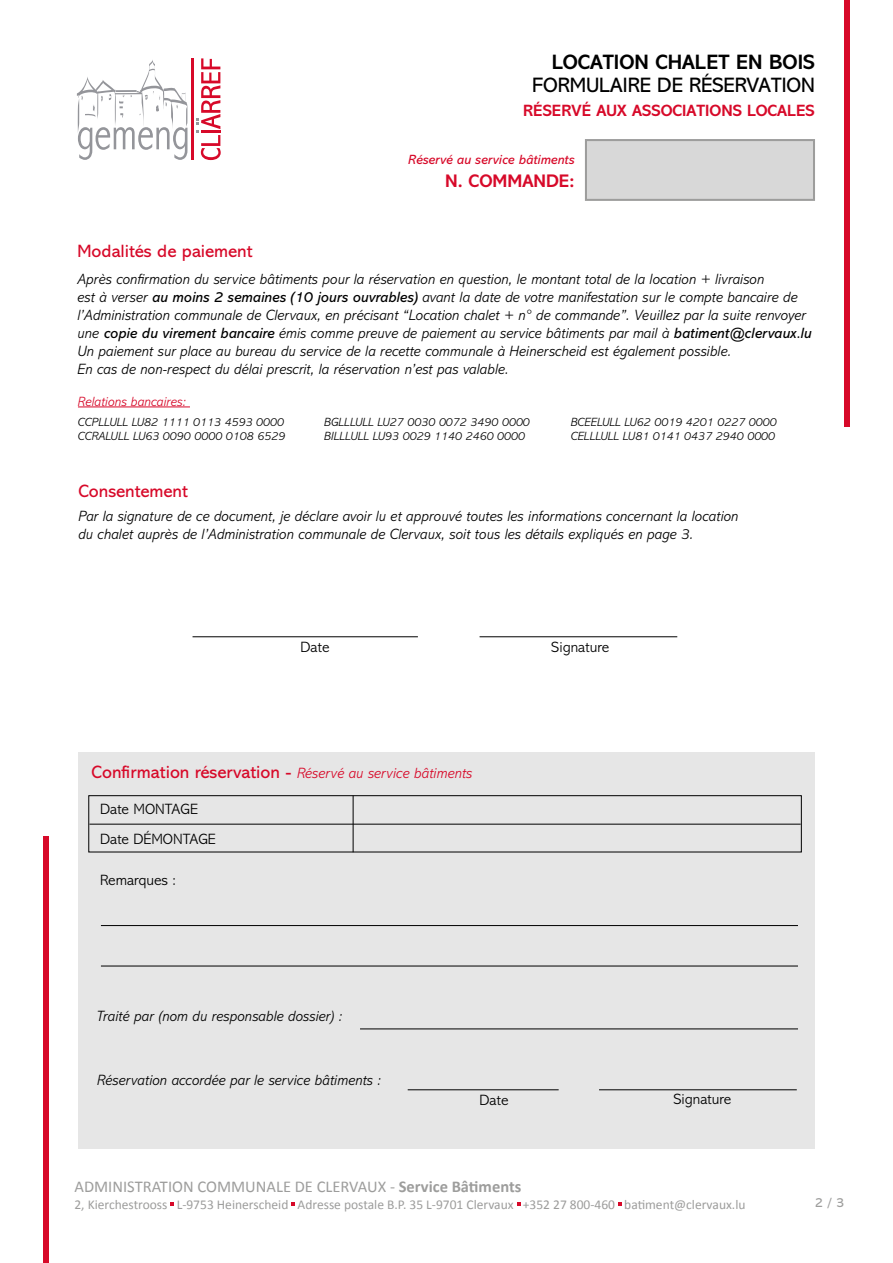
<style>
.page{position:relative;width:893px;height:1263px;background:#fff}
.page>*{position:absolute;margin:0;border:0;box-sizing:border-box;transform-origin:0 0}
.t1{font:21px "Abadi MT Pro";color:#000}
.t2{font:700 21px "Abadi MT Pro";color:#000}
.t3{font:700 18.3px "Abadi MT Pro";color:#d70929}
.t4{font:18px "Abadi MT Pro";color:#d70929}
.t5{font:16.5px "Calibri";color:#9d9d9c}
.t6{font:700 16.5px "Abadi MT Pro";color:#d70929}
.t7{font:italic 300 15px/18px "Abadi MT Pro";color:#000}
.t8{font:300 15px "Abadi MT Pro";color:#000}
.t9{font:italic 300 15px "Abadi MT Pro";color:#d70929}
.t10{font:13.5px "Calibri";color:#9d9d9c}
.t11{font:italic 13.5px "Abadi MT Pro";color:#d70929}
.t12{font:italic 300 13.5px "Abadi MT Pro";color:#d70929}
.t13{font:13.5px "Abadi MT Pro";color:#9d9d9c}
.t14{font:italic 300 12px "Abadi MT Pro";color:#000}
.s1{font-weight:400}
.s2{font-weight:400;font-style:normal;font-size:18px}
.s3{font-weight:700}
</style>
<div class="page">
<hr style="left:78px;top:407px;width:112px;height:1px;background:#d70929">
<div style="left:79px;top:753px;width:736px;height:396px;background:#e6e6e6"></div>
<hr style="left:89px;top:824px;width:712px;height:1px;background:#000">
<hr style="left:101px;top:925px;width:697px;height:1px;background:#000">
<hr style="left:101px;top:966px;width:697px;height:1px;background:#000">
<hr style="left:360px;top:1029px;width:438px;height:1px;background:#000">
<div style="left:88px;top:795px;width:714px;height:57px;border:1px solid #000"></div>
<hr style="left:353px;top:795px;width:1px;height:57px;background:#000">
<hr style="left:408px;top:1089px;width:151px;height:1px;background:#000">
<hr style="left:599px;top:1089px;width:198px;height:1px;background:#000">
<hr style="left:193px;top:636px;width:225px;height:1px;background:#000">
<hr style="left:480px;top:636px;width:197px;height:1px;background:#000">
<div style="left:43px;top:836px;width:6px;height:427px;background:#d70929"></div>
<svg style="left:170px;top:1202px;width:4px;height:4px"></svg>
<svg style="left:291px;top:1202px;width:4px;height:4px"></svg>
<svg style="left:517px;top:1202px;width:3px;height:4px"></svg>
<div style="left:844px;top:0;width:6px;height:427px;background:#d70929"></div>
<svg style="left:77px;top:60px;width:110px;height:100px"></svg>
<hr style="left:192px;top:59px;width:2px;height:101px;background:#d70929">
<svg style="left:196px;top:58px;width:25px;height:102px"></svg>
<svg style="left:618px;top:1202px;width:4px;height:4px"></svg>
<div style="left:585px;top:139px;width:230px;height:62px;background:#d8d8d8;border:2px solid #9d9d9c"></div>
<p class="t2" style="left:552px;top:49px;width:265px">LOCATION CHALET EN BOIS</p>
<p class="t1" style="left:532px;top:74px;width:284px">FORMULAIRE DE RÉSERVATION</p>
<p class="t6" style="left:523px;top:101px;width:293px">RÉSERVÉ AUX ASSOCIATIONS LOCALES</p>
<p class="t11" style="left:408px;top:152px;width:168px">Réservé au service bâtiments</p>
<p class="t4" style="left:78px;top:241px;width:176px">Modalités de paiement</p>
<p class="t3" style="left:445px;top:170px;width:131px">N. COMMANDE:</p>
<p class="t7" style="left:78px;top:270px;width:688px">Après confirmation du service bâtiments pour la réservation en question, le montant total de la location + livraison</p>
<p class="t7" style="left:78px;top:288px;width:730px">est à verser <span class="s1">au moins 2 semaines (10 jours ouvrables)</span> avant la date de votre manifestation sur le compte bancaire de l’Administration communale de Clervaux, en précisant “Location chalet + n° de commande”. Veuillez par la suite renvoyer</p>
<p class="t7" style="left:78px;top:324px;width:735px">une <span class="s1">copie du virement bancaire</span> émis comme preuve de paiement au service bâtiments par mail à <span class="s1">batiment@clervaux.lu</span></p>
<p class="t7" style="left:78px;top:342px;width:655px">Un paiement sur place au bureau du service de la recette communale à Heinerscheid est également possible.</p>
<p class="t7" style="left:78px;top:360px;width:433px">En cas de non-respect du délai prescrit, la réservation n’est pas valable.</p>
<p class="t12" style="left:78px;top:394px;width:110px">Relations bancaires:</p>
<p class="t14" style="left:78px;top:415px;width:208px">CCPLLULL LU82 1111 0113 4593 0000</p>
<p class="t14" style="left:78px;top:430px;width:209px">CCRALULL LU63 0090 0000 0108 6529</p>
<p class="t14" style="left:324px;top:415px;width:207px">BGLLLULL LU27 0030 0072 3490 0000</p>
<p class="t14" style="left:324px;top:430px;width:202px">BILLLULL LU93 0029 1140 2460 0000</p>
<p class="t14" style="left:571px;top:415px;width:208px">BCEELULL LU62 0019 4201 0227 0000</p>
<p class="t14" style="left:571px;top:430px;width:206px">CELLLULL LU81 0141 0437 2940 0000</p>
<p class="t4" style="left:78px;top:481px;width:111px">Consentement</p>
<p class="t7" style="left:78px;top:507px;width:662px">Par la signature de ce document, je déclare avoir lu et approuvé toutes les informations concernant la location</p>
<p class="t7" style="left:78px;top:525px;width:617px">du chalet auprès de l’Administration communale de Clervaux, soit tous les détails expliqués en page 3.</p>
<p class="t8" style="left:301px;top:639px;width:31px">Date</p>
<p class="t8" style="left:551px;top:639px;width:59px">Signature</p>
<p class="t9" style="left:92px;top:765px;width:382px"><span class="s2">Confirmation réservation -</span> Réservé au service bâtiments</p>
<p class="t8" style="left:100px;top:801px;width:99px">Date MONTAGE</p>
<p class="t8" style="left:100px;top:831px;width:117px">Date DÉMONTAGE</p>
<p class="t8" style="left:100px;top:872px;width:77px">Remarques :</p>
<p class="t7" style="left:96px;top:1007px;width:248px">Traité par (nom du responsable dossier) :</p>
<p class="t7" style="left:97px;top:1071px;width:285px">Réservation accordée par le service bâtiments :</p>
<p class="t8" style="left:480px;top:1092px;width:31px">Date</p>
<p class="t8" style="left:673px;top:1091px;width:59px">Signature</p>
<p class="t5" style="left:74px;top:1175px;width:448px">ADMINISTRATION COMMUNALE DE CLERVAUX - <span class="s3">Service Bâtiments</span></p>
<p class="t10" style="left:74px;top:1195px;width:672px">2, Kierchestrooss L-9753 Heinerscheid Adresse postale B.P. 35 L-9701 Clervaux +352 27 800-460 batiment@clervaux.lu</p>
<p class="t13" style="left:815px;top:1195px;width:31px">2 / 3</p>
</div>
